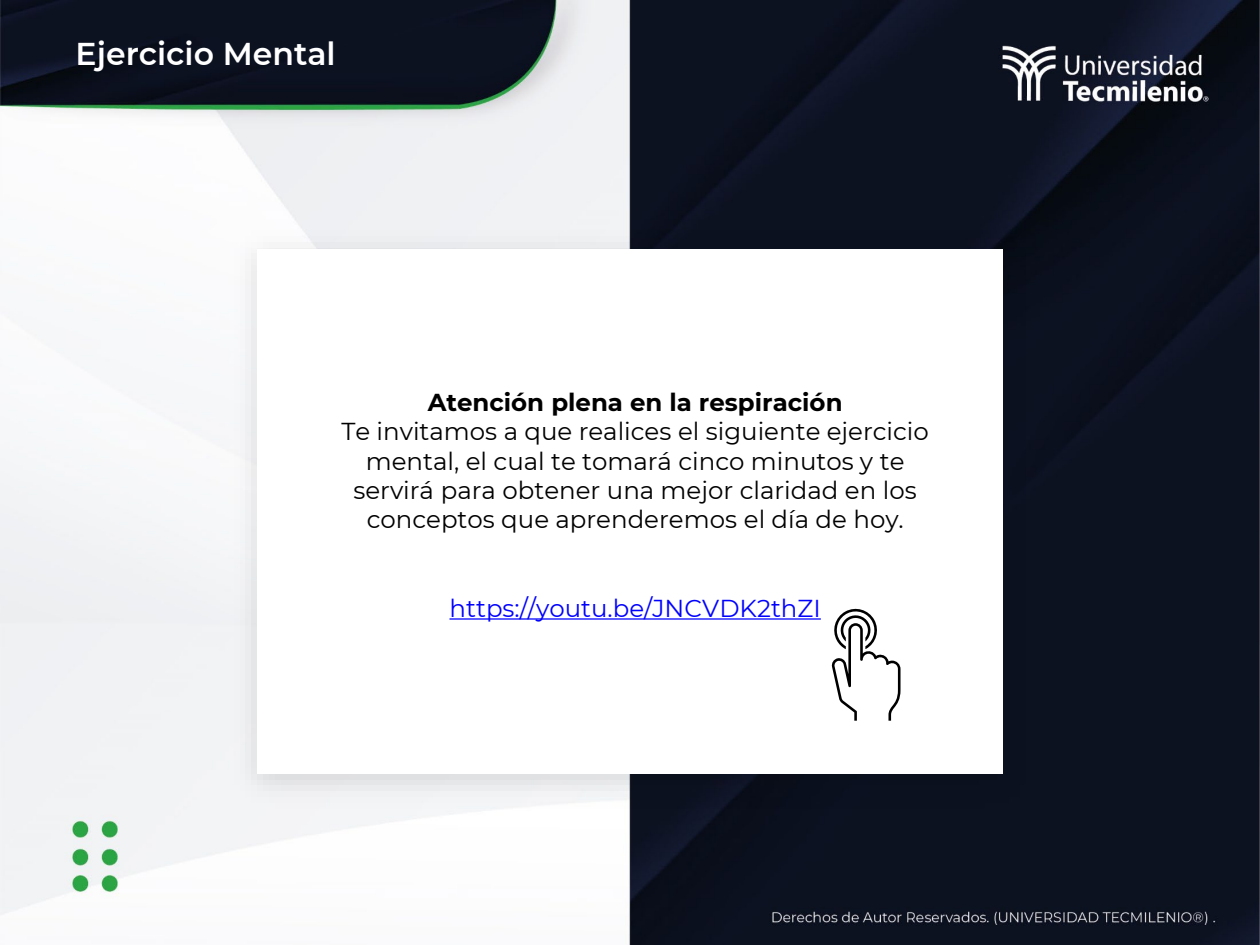
<style>
.page{position:relative;width:1260px;height:945px;background:#fff}
.page>*{position:absolute;margin:0;border:0;box-sizing:border-box;transform-origin:0 0}
.t1{font:600 31.5px "Montserrat";color:#fff}
.t2{font:24.5px/29.4px "Montserrat";color:#000;text-align:center}
.t3{font:24.5px "Montserrat";color:#00f}
.s1{font-weight:700}
</style>
<div class="page">
<img style="left:0;top:0;width:1260px;height:945px">
<img style="left:222px;top:219px;width:816px;height:595px">
<div style="left:257px;top:249px;width:746px;height:525px;background:#fff"></div>
<svg style="left:831px;top:608px;width:70px;height:113px"></svg>
<svg style="left:449px;top:618px;width:372px;height:2px"></svg>
<p class="t1" style="left:76px;top:32px;width:262px">Ejercicio Mental</p>
<h1 class="t2" style="left:341px;top:387px;width:589px"><span class="s1">Atención plena en la respiración<br></span>Te invitamos a que realices el siguiente ejercicio mental, el cual te tomará cinco minutos y te servirá para obtener una mejor claridad en los conceptos que aprenderemos el día de hoy.</h1>
<h1 class="t3" style="left:449px;top:591px;width:373px">https://youtu.be/JNCVDK2thZI</h1>
</div>
